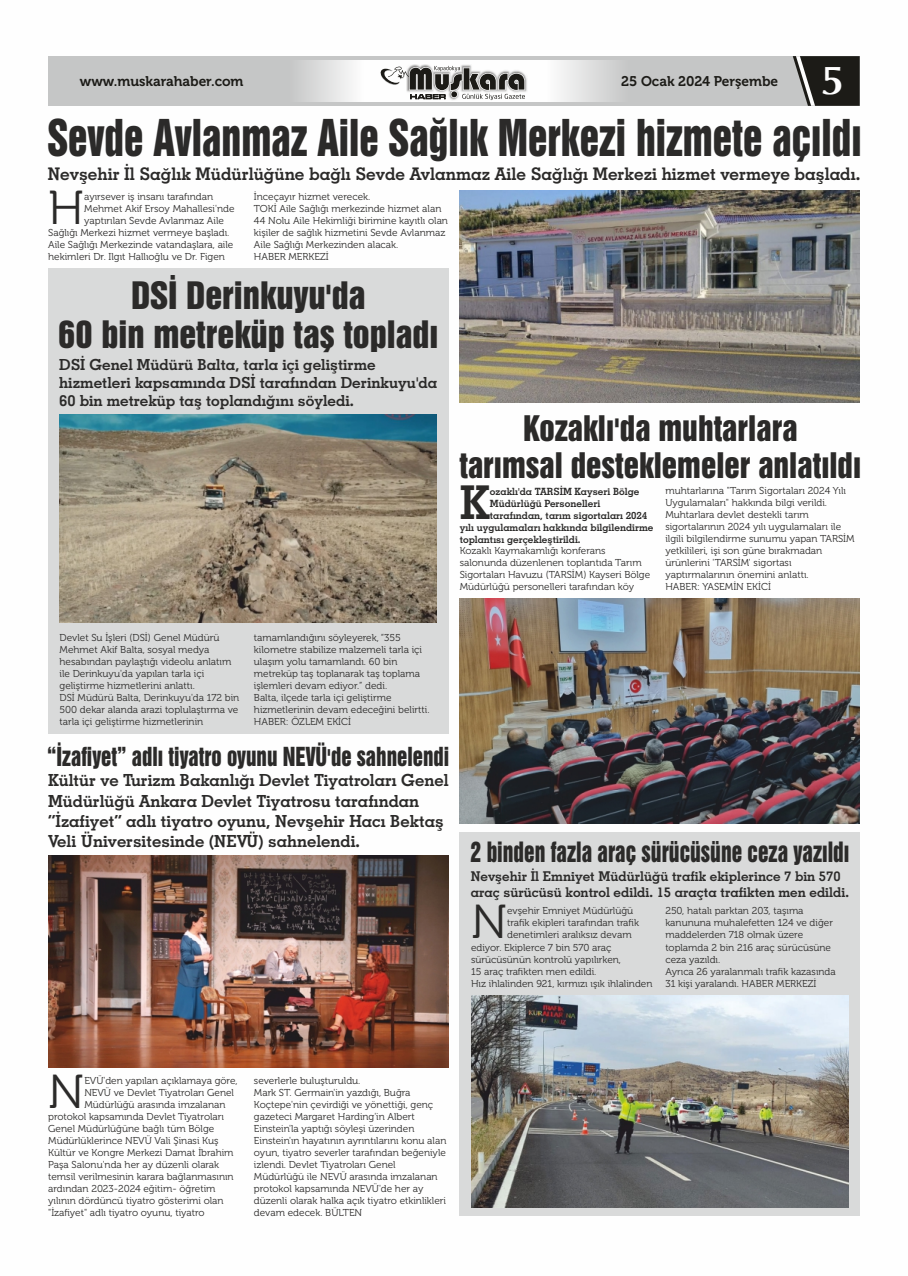
<style>
.page{position:relative;width:908px;height:1276px;background:#fff}
.page>*{position:absolute;margin:0;border:0;box-sizing:border-box;transform-origin:0 0}
.t1{font:47.5px "Museo 300";color:#2b2a29}
.t2{font:46.7px "Geometric Slabserif 703 Bold BT";color:#2b2a29}
.t3{font:46.3px "Swiss 921 BT";color:#2b2a29;scale:.86 1}
.t4{font:700 40.3px "Optima";color:#fefefe}
.t5{font:34.5px/39.8px "Swiss 921 BT";color:#2b2a29;text-align:center}
.t6{font:32.1px/37.1px "Swiss 921 BT";color:#2b2a29;text-align:center}
.t7{font:25.6px "Swiss 921 BT";color:#2b2a29;scale:.84 1}
.t8{font:23.9px "Swiss 921 BT";color:#2b2a29;scale:.87 1}
.t9{font:17.4px "Geometric Slabserif 703 Bold BT";color:#2b2a29}
.t10{font:16.7px/20px "Geometric Slabserif 703 Bold BT";color:#2b2a29}
.t11{font:15.3px/18.3px "Geometric Slabserif 703 Bold BT";color:#2b2a29}
.t12{font:14px "Museo 700";color:#1c1b17}
.t13{font:13.5px/16.2px "Geometric Slabserif 703 Bold BT";color:#2b2a29}
.t14{font:10px/12px "Museo 300";color:#2b2a29}
.t15{font:10px "Geometric Slabserif 703 Bold BT";color:#2b2a29}
</style>
<div class="page">
<div style="left:48px;top:56px;width:811px;height:50px;background:#c5c6c6"></div>
<img style="left:303px;top:60px;width:310px;height:42px">
<svg style="left:792px;top:56px;width:67px;height:50px;background:#3f3e3b"></svg>
<img style="left:406px;top:65px;width:121px;height:35px">
<svg style="left:379px;top:66px;width:146px;height:36px;background:#a6a6a4"></svg>
<div style="left:48px;top:269px;width:400px;height:465px;background:#d9dada"></div>
<img style="left:60px;top:415px;width:377px;height:207px">
<img style="left:48px;top:855px;width:400px;height:212px">
<img style="left:459px;top:190px;width:400px;height:212px">
<img style="left:459px;top:599px;width:400px;height:224px">
<div style="left:459px;top:832px;width:400px;height:383px;background:#d9dada"></div>
<img style="left:471px;top:995px;width:377px;height:212px">
<h3 class="t12" style="left:80px;top:75px;width:165px">www.muskarahaber.com</h3>
<h3 class="t12" style="left:621px;top:75px;width:158px">25 Ocak 2024 Perşembe</h3>
<h3 class="t4" style="left:820px;top:63px;width:26px">5</h3>
<h3 class="t3" style="left:47px;top:121px;width:947px">Sevde Avlanmaz Aile Sağlık Merkezi hizmete açıldı</h3>
<p class="t14" style="left:84px;top:191px;width:130px">ayırsever iş insanı tarafından</p>
<h3 class="t9" style="left:48px;top:167px;width:813px">Nevşehir İl Sağlık Müdürlüğüne bağlı Sevde Avlanmaz Aile Sağlığı Merkezi hizmet vermeye başladı.</h3>
<h1 class="t1" style="left:48px;top:188px;width:37px">H</h1>
<p class="t14" style="left:254px;top:191px;width:195px">İnceçayır hizmet verecek.<br>TOKİ Aile Sağlığı merkezinde hizmet alan 44 Nolu Aile Hekimliği birimine kayıtlı olan kişiler de sağlık hizmetini Sevde Avlanmaz Aile Sağlığı Merkezinden alacak.<br>HABER MERKEZİ</p>
<p class="t14" style="left:84px;top:203px;width:152px">Mehmet Akif Ersoy Mahallesi'nde</p>
<p class="t14" style="left:84px;top:215px;width:141px">yaptırılan Sevde Avlanmaz Aile</p>
<p class="t14" style="left:48px;top:227px;width:182px">Sağlığı Merkezi hizmet vermeye başladı.</p>
<p class="t14" style="left:48px;top:239px;width:187px">Aile Sağlığı Merkezinde vatandaşlara, aile</p>
<p class="t14" style="left:48px;top:251px;width:178px">hekimleri Dr. Ilgıt Hallıoğlu ve Dr. Figen</p>
<h3 class="t5" style="left:58px;top:280px;width:381px">DSİ Derinkuyu'da<br>60 bin metreküp taş topladı</h3>
<h3 class="t11" style="left:59px;top:356px;width:379px">DSİ Genel Müdürü Balta, tarla içi geliştirme hizmetleri kapsamında DSİ tarafından Derinkuyu'da<br>60 bin metreküp taş toplandığını söyledi.</h3>
<h3 class="t6" style="left:459px;top:414px;width:403px">Kozaklı'da muhtarlara<br>tarımsal desteklemeler anlatıldı</h3>
<p class="t15" style="left:489px;top:487px;width:151px">ozaklı'da TARSİM Kayseri Bölge</p>
<h2 class="t2" style="left:459px;top:483px;width:32px">K</h2>
<p class="t14" style="left:665px;top:486px;width:191px">muhtarlarına "Tarım Sigortaları 2024 Yılı Uygulamaları" hakkında bilgi verildi.<br>Muhtarlara devlet destekli tarım sigortalarının 2024 yılı uygulamaları ile ilgili bilgilendirme sunumu yapan TARSİM yetkilileri, işi son güne bırakmadan ürünlerini 'TARSİM' sigortası yaptırmalarının önemini anlattı.<br>HABER: YASEMİN EKİCİ</p>
<p class="t15" style="left:489px;top:499px;width:112px">Müdürlüğü Personelleri</p>
<p class="t15" style="left:489px;top:511px;width:159px">tarafından, tarım sigortaları 2024</p>
<p class="t15" style="left:459px;top:523px;width:195px">yılı uygulamaları hakkında bilgilendirme</p>
<p class="t15" style="left:459px;top:535px;width:122px">toplantısı gerçekleştirildi.</p>
<p class="t14" style="left:459px;top:546px;width:192px">Kozaklı Kaymakamlığı konferans salonunda düzenlenen toplantıda Tarım Sigortaları Havuzu (TARSİM) Kayseri Bölge Müdürlüğü personelleri tarafından köy</p>
<p class="t14" style="left:60px;top:633px;width:181px">Devlet Su İşleri (DSİ) Genel Müdürü Mehmet Akif Balta, sosyal medya hesabından paylaştığı videolu anlatım ile Derinkuyu'da yapılan tarla içi geliştirme hizmetlerini anlattı.<br>DSİ Müdürü Balta, Derinkuyu'da 172 bin 500 dekar alanda arazi toplulaştırma ve tarla içi geliştirme hizmetlerinin</p>
<p class="t14" style="left:254px;top:633px;width:177px">tamamlandığını söyleyerek, “355 kilometre stabilize malzemeli tarla içi ulaşım yolu tamamlandı. 60 bin metreküp taş toplanarak taş toplama işlemleri devam ediyor.” dedi.<br>Balta, ilçede tarla içi geliştirme hizmetlerinin devam edeceğini belirtti.<br>HABER: ÖZLEM EKİCİ</p>
<h3 class="t8" style="left:47px;top:747px;width:463px">“İzafiyet” adlı tiyatro oyunu NEVÜ'de sahnelendi</h3>
<h3 class="t10" style="left:48px;top:772px;width:402px">Kültür ve Turizm Bakanlığı Devlet Tiyatroları Genel Müdürlüğü Ankara Devlet Tiyatrosu tarafından “İzafiyet” adlı tiyatro oyunu, Nevşehir Hacı Bektaş Veli Üniversitesinde (NEVÜ) sahnelendi.</h3>
<h3 class="t7" style="left:470px;top:842px;width:452px">2 binden fazla araç sürücüsüne ceza yazıldı</h3>
<h3 class="t13" style="left:470px;top:869px;width:379px">Nevşehir İl Emniyet Müdürlüğü trafik ekiplerince 7 bin 570 araç sürücüsü kontrol edildi. 15 araçta trafikten men edildi.</h3>
<p class="t14" style="left:507px;top:906px;width:127px">evşehir Emniyet Müdürlüğü</p>
<h1 class="t1" style="left:471px;top:903px;width:38px">N</h1>
<p class="t14" style="left:665px;top:906px;width:172px">250, hatalı parktan 203, taşıma kanununa muhalefetten 124 ve diğer maddelerden 718 olmak üzere toplamda 2 bin 216 araç sürücüsüne ceza yazıldı.<br>Ayrıca 26 yaralanmalı trafik kazasında<br>31 kişi yaralandı. HABER MERKEZİ</p>
<p class="t14" style="left:507px;top:918px;width:133px">trafik ekipleri tarafından trafik</p>
<p class="t14" style="left:507px;top:930px;width:126px">denetimleri aralıksız devam</p>
<p class="t14" style="left:471px;top:942px;width:142px">ediyor. Ekiplerce 7 bin 570 araç</p>
<p class="t14" style="left:471px;top:954px;width:151px">sürücüsünün kontrolü yapılırken,</p>
<p class="t14" style="left:471px;top:966px;width:127px">15 araç trafikten men edildi.</p>
<p class="t14" style="left:471px;top:978px;width:183px">Hız ihlalinden 921, kırmızı ışık ihlalinden</p>
<h1 class="t1" style="left:48px;top:1072px;width:38px">N</h1>
<p class="t14" style="left:84px;top:1075px;width:155px">EVÜ'den yapılan açıklamaya göre,</p>
<p class="t14" style="left:84px;top:1087px;width:151px">NEVÜ ve Devlet Tiyatroları Genel</p>
<p class="t14" style="left:84px;top:1099px;width:143px">Müdürlüğü arasında imzalanan</p>
<p class="t14" style="left:48px;top:1111px;width:177px">protokol kapsamında Devlet Tiyatroları</p>
<p class="t14" style="left:48px;top:1123px;width:167px">Genel Müdürlüğüne bağlı tüm Bölge</p>
<p class="t14" style="left:48px;top:1135px;width:172px">Müdürlüklerince NEVÜ Vali Şinasi Kuş</p>
<p class="t14" style="left:48px;top:1147px;width:187px">Kültür ve Kongre Merkezi Damat İbrahim</p>
<p class="t14" style="left:48px;top:1159px;width:172px">Paşa Salonu'nda her ay düzenli olarak</p>
<p class="t14" style="left:48px;top:1171px;width:187px">temsil verilmesinin karara bağlanmasının</p>
<p class="t14" style="left:48px;top:1183px;width:169px">ardından 2023-2024 eğitim- öğretim</p>
<p class="t14" style="left:48px;top:1195px;width:177px">yılının dördüncü tiyatro gösterimi olan</p>
<p class="t14" style="left:48px;top:1207px;width:158px">"İzafiyet" adlı tiyatro oyunu, tiyatro</p>
<p class="t14" style="left:254px;top:1075px;width:194px">severlerle buluşturuldu.<br>Mark ST. Germain'in yazdığı, Buğra Koçtepe'nin çevirdiği ve yönettiği, genç gazeteci Margaret Harding'in Albert Einstein'la yaptığı söyleşi üzerinden Einstein'ın hayatının ayrıntılarını konu alan oyun, tiyatro severler tarafından beğeniyle izlendi. Devlet Tiyatroları Genel Müdürlüğü ile NEVÜ arasında imzalanan protokol kapsamında NEVÜ'de her ay düzenli olarak halka açık tiyatro etkinlikleri devam edecek. BÜLTEN</p>
</div>
